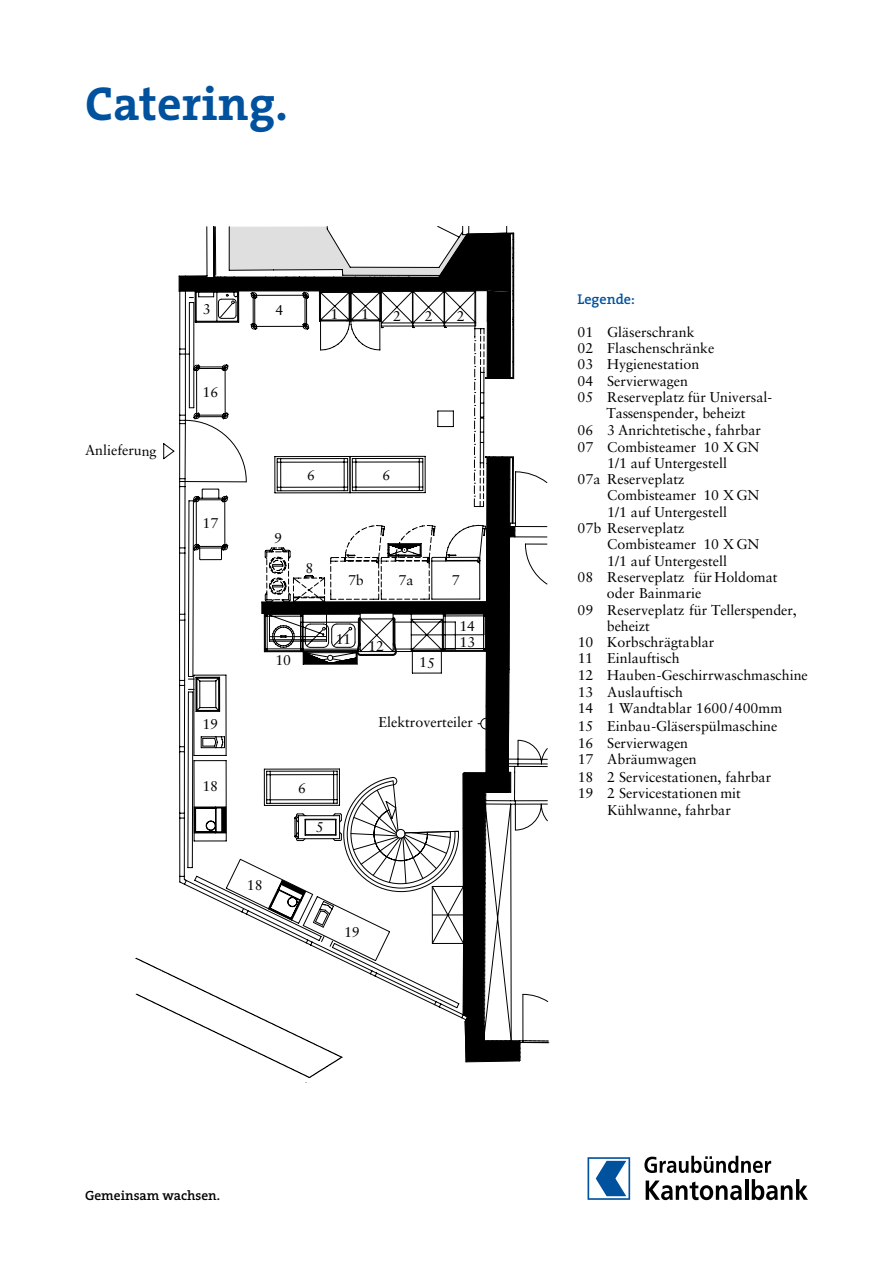
<style>
.page{position:relative;width:893px;height:1263px;background:#fff}
.page>*{position:absolute;margin:0;border:0;box-sizing:border-box;transform-origin:0 0}
.t1{font:700 48px "The Serif";color:#00519e}
.t2{font:14.25px/16.6px "Sabon";color:#000}
.t3{font:600 14.25px "The Serif";color:#00519e}
.t4{font:600 13.5px "The Serif";color:#000}
</style>
<div class="page">
<svg style="left:135px;top:291px;width:352px;height:787px"></svg>
<svg style="left:185px;top:226px;width:363px;height:776px"></svg>
<svg style="left:163px;top:292px;width:324px;height:615px"></svg>
<svg style="left:587px;top:1157px;width:43px;height:43px"></svg>
<svg style="left:644px;top:1156px;width:127px;height:17px"></svg>
<svg style="left:646px;top:1180px;width:96px;height:20px"></svg>
<hr style="left:745px;top:1179px;width:3px;height:21px;background:#000">
<svg style="left:752px;top:1179px;width:56px;height:21px"></svg>
<h1 class="t1" style="left:85px;top:63px;width:204px">Catering.</h1>
<p class="t2" style="left:85px;top:442px;width:73px">Anlieferung</p>
<p class="t2" style="left:203px;top:300px;width:9px">3</p>
<p class="t2" style="left:275px;top:302px;width:9px">4</p>
<p class="t2" style="left:203px;top:384px;width:17px">16</p>
<p class="t2" style="left:330px;top:306px;width:9px">1</p>
<p class="t2" style="left:361px;top:306px;width:9px">1</p>
<p class="t2" style="left:393px;top:307px;width:9px">2</p>
<p class="t2" style="left:425px;top:307px;width:9px">2</p>
<p class="t2" style="left:457px;top:307px;width:9px">2</p>
<p class="t2" style="left:203px;top:515px;width:17px">17</p>
<p class="t2" style="left:202px;top:715px;width:17px">19</p>
<p class="t2" style="left:202px;top:777px;width:17px">18</p>
<p class="t2" style="left:307px;top:467px;width:9px">6</p>
<p class="t2" style="left:382px;top:467px;width:9px">6</p>
<p class="t2" style="left:274px;top:530px;width:9px">9</p>
<p class="t2" style="left:305px;top:559px;width:9px">8</p>
<p class="t2" style="left:275px;top:652px;width:17px">10</p>
<p class="t2" style="left:348px;top:571px;width:17px">7b</p>
<p class="t2" style="left:398px;top:571px;width:16px">7a</p>
<p class="t2" style="left:452px;top:571px;width:9px">7</p>
<p class="t2" style="left:459px;top:617px;width:17px">14</p>
<p class="t2" style="left:336px;top:630px;width:17px">11</p>
<p class="t2" style="left:368px;top:637px;width:17px">12</p>
<p class="t2" style="left:460px;top:634px;width:17px">13</p>
<p class="t2" style="left:419px;top:654px;width:17px">15</p>
<p class="t2" style="left:378px;top:714px;width:96px">Elektroverteiler</p>
<p class="t2" style="left:247px;top:876px;width:17px">18</p>
<p class="t2" style="left:298px;top:779px;width:9px">6</p>
<p class="t2" style="left:316px;top:819px;width:9px">5</p>
<p class="t2" style="left:344px;top:923px;width:17px">19</p>
<p class="t4" style="left:85px;top:1184px;width:137px">Gemeinsam wachsen.</p>
<p class="t3" style="left:578px;top:287px;width:59px">Legende:</p>
<p class="t2" style="left:578px;top:323px;width:119px">01 Gläserschrank</p>
<p class="t2" style="left:578px;top:340px;width:138px">02 Flaschenschränke</p>
<p class="t2" style="left:578px;top:356px;width:123px">03 Hygienestation</p>
<p class="t2" style="left:578px;top:372px;width:112px">04 Servierwagen</p>
<p class="t2" style="left:578px;top:389px;width:196px">05 Reserveplatz für Universal-</p>
<p class="t2" style="left:607px;top:405px;width:141px">Tassenspender, beheizt</p>
<p class="t2" style="left:578px;top:422px;width:185px">06 3 Anrichtetische, fahrbar</p>
<p class="t2" style="left:578px;top:438px;width:183px">07 Combisteamer 10 X GN</p>
<p class="t2" style="left:607px;top:454px;width:121px">1/1 auf Untergestell</p>
<p class="t2" style="left:578px;top:471px;width:108px">07a Reserveplatz</p>
<p class="t2" style="left:607px;top:487px;width:154px">Combisteamer 10 X GN</p>
<p class="t2" style="left:607px;top:503px;width:121px">1/1 auf Untergestell</p>
<p class="t2" style="left:578px;top:520px;width:108px">07b Reserveplatz</p>
<p class="t2" style="left:607px;top:536px;width:154px">Combisteamer 10 X GN</p>
<p class="t2" style="left:607px;top:552px;width:121px">1/1 auf Untergestell</p>
<p class="t2" style="left:578px;top:568px;width:201px">08 Reserveplatz für Holdomat</p>
<p class="t2" style="left:607px;top:585px;width:96px">oder Bainmarie</p>
<p class="t2" style="left:578px;top:601px;width:221px">09 Reserveplatz für Tellerspender,</p>
<p class="t2" style="left:607px;top:617px;width:44px">beheizt</p>
<p class="t2" style="left:578px;top:634px;width:138px">10 Korbschrägtablar</p>
<p class="t2" style="left:578px;top:650px;width:104px">11 Einlauftisch</p>
<p class="t2" style="left:578px;top:666px;width:232px">12 Hauben-Geschirrwaschmaschine</p>
<p class="t2" style="left:578px;top:683px;width:107px">13 Auslauftisch</p>
<p class="t2" style="left:578px;top:699px;width:206px">14 1 Wandtablar 1600 / 400mm</p>
<p class="t2" style="left:578px;top:717px;width:201px">15 Einbau-Gläserspülmaschine<br>16 Servierwagen<br>17 Abräumwagen</p>
<p class="t2" style="left:578px;top:769px;width:195px">18 2 Servicestationen, fahrbar</p>
<p class="t2" style="left:578px;top:785px;width:165px">19 2 Servicestationen mit</p>
<p class="t2" style="left:607px;top:801px;width:125px">Kühlwanne, fahrbar</p>
</div>
